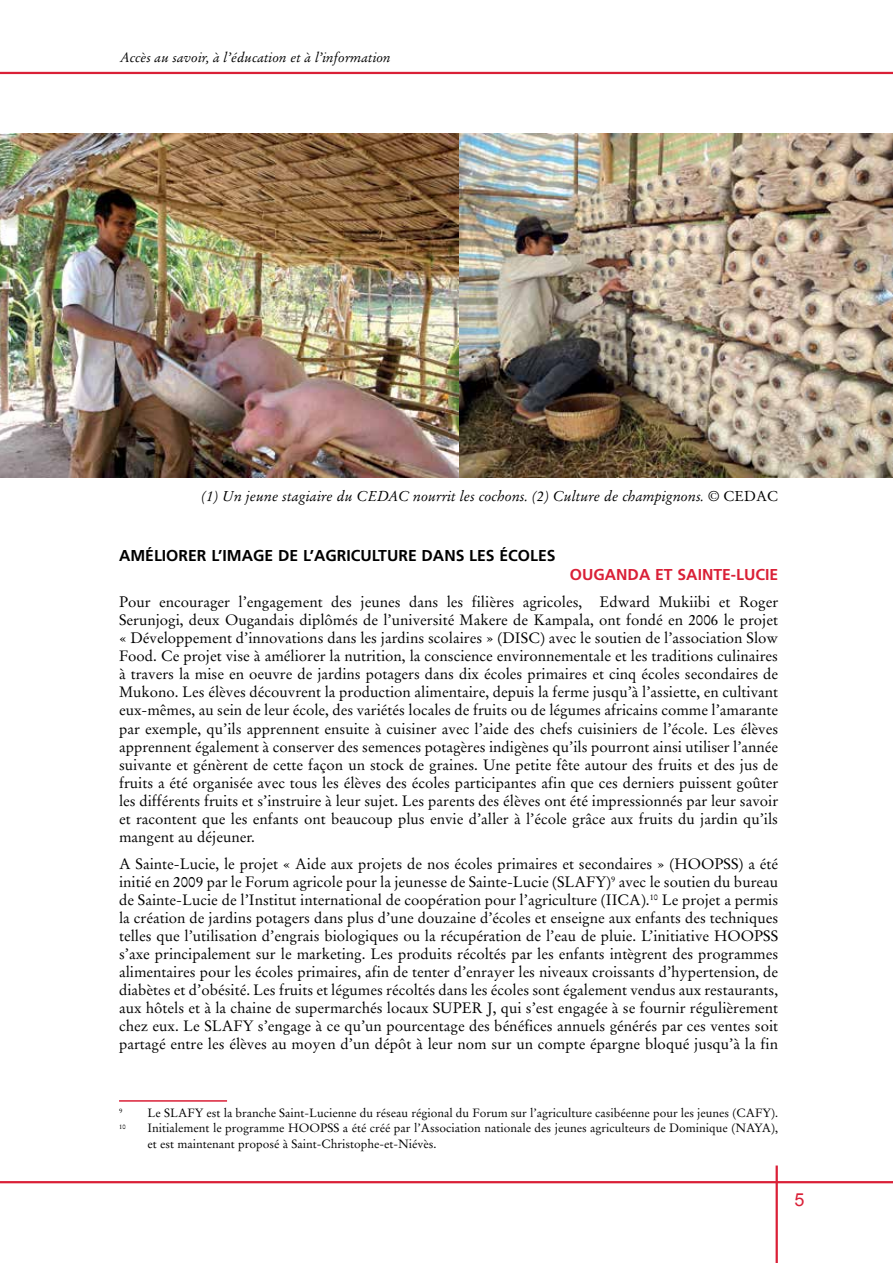
<style>
.page{position:relative;width:893px;height:1263px;background:#fff}
.page>*{position:absolute;margin:0;border:0;box-sizing:border-box;transform-origin:0 0}
.t1{font:18px "Arial";color:#da2037}
.t2{font:700 15.75px "Frutiger LT Std";color:#000}
.t3{font:700 15.75px "Frutiger LT Std";color:#da2037}
.t4{font:15px/18px "Stempel Garamond LT Std";color:#000;text-align:justify}
.t5{font:italic 14.25px "Stempel Garamond LT Std";color:#000}
.t6{font:italic 13.5px "Stempel Garamond LT Std";color:#000}
.t7{font:12px/15.8px "Stempel Garamond LT Std";color:#000}
.t8{font:6.6px "Stempel Garamond LT Std";color:#000}
.s1{font-style:normal}
</style>
<div class="page">
<hr style="left:776px;top:1165px;width:2px;height:98px;background:#da2037">
<hr style="left:0;top:1181px;width:893px;height:2px;background:#da2037">
<hr style="left:0;top:72px;width:893px;height:2px;background:#da2037">
<hr style="left:119px;top:1100px;width:108px;height:2px;background:#da2037">
<img style="left:0;top:133px;width:893px;height:344px">
<p class="t6" style="left:120px;top:50px;width:272px">Accès au savoir, à l’éducation et à l’information</p>
<p class="t5" style="left:202px;top:488px;width:578px">(1) Un jeune stagiaire du CEDAC nourrit les cochons. (2) Culture de champignons. <span class="s1">© CEDAC</span></p>
<p class="t2" style="left:119px;top:546px;width:70px">AMÉLIORER</p>
<p class="t2" style="left:211px;top:546px;width:42px">L’IMAGE</p>
<p class="t2" style="left:278px;top:546px;width:47px">DE L’AGRIC</p>
<p class="t2" style="left:360px;top:546px;width:179px">ULTURE DANS LES ÉCOLES</p>
<p class="t3" style="left:570px;top:566px;width:194px">OUGANDA ET SAINTE-LUCIE</p>
<p class="t4" style="left:119px;top:593px;width:661px">Pour encourager l’engagement des jeunes dans les filières agricoles, Edward Mukiibi et Roger Serunjogi, deux Ougandais diplômés de l’université Makere de Kampala, ont fondé en 2006 le projet « Développement d’innovations dans les jardins scolaires » (DISC) avec le soutien de l’association Slow Food. Ce projet vise à améliorer la nutrition, la conscience environnementale et les traditions culinaires à travers la mise en oeuvre de jardins potagers dans dix écoles primaires et cinq écoles secondaires de Mukono. Les élèves découvrent la production alimentaire, depuis la ferme jusqu’à l’assiette, en cultivant eux-mêmes, au sein de leur école, des variétés locales de fruits ou de légumes africains comme l’amarante par exemple, qu’ils apprennent ensuite à cuisiner avec l’aide des chefs cuisiniers de l’école. Les élèves apprennent également à conserver des semences potagères indigènes qu’ils pourront ainsi utiliser l’année suivante et génèrent de cette façon un stock de graines. Une petite fête autour des fruits et des jus de fruits a été organisée avec tous les élèves des écoles participantes afin que ces derniers puissent goûter les différents fruits et s’instruire à leur sujet. Les parents des élèves ont été impressionnés par leur savoir et racontent que les enfants ont beaucoup plus envie d’aller à l’école grâce aux fruits du jardin qu’ils mangent au déjeuner.</p>
<p class="t4" style="left:119px;top:854px;width:661px">A Sainte-Lucie, le projet « Aide aux projets de nos écoles primaires et secondaires » (HOOPSS) a été initié en 2009 par le Forum agricole pour la jeunesse de Sainte-Lucie (SLAFY)<sup>9</sup> avec le soutien du bureau de Sainte-Lucie de l’Institut international de coopération pour l’agriculture (IICA).<sup>10</sup> Le projet a permis la création de jardins potagers dans plus d’une douzaine d’écoles et enseigne aux enfants des techniques telles que l’utilisation d’engrais biologiques ou la récupération de l’eau de pluie. L’initiative HOOPSS s’axe principalement sur le marketing. Les produits récoltés par les enfants intègrent des programmes alimentaires pour les écoles primaires, afin de tenter d’enrayer les niveaux croissants d’hypertension, de diabètes et d’obésité. Les fruits et légumes récoltés dans les écoles sont également vendus aux restaurants, aux hôtels et à la chaine de supermarchés locaux SUPER J, qui s’est engagée à se fournir régulièrement chez eux. Le SLAFY s’engage à ce qu’un pourcentage des bénéfices annuels générés par ces ventes soit partagé entre les élèves au moyen d’un dépôt à leur nom sur un compte épargne bloqué jusqu’à la fin</p>
<p class="t8" style="left:119px;top:1106px;width:5px">9</p>
<p class="t7" style="left:148px;top:1105px;width:632px">Le SLAFY est la branche Saint-Lucienne du réseau régional du Forum sur l’agriculture casibéenne pour les jeunes (CAFY).</p>
<p class="t8" style="left:119px;top:1122px;width:8px">10</p>
<p class="t7" style="left:148px;top:1120px;width:632px">Initialement le programme HOOPSS a été créé par l’Association nationale des jeunes agriculteurs de Dominique (NAYA), et est maintenant proposé à Saint-Christophe-et-Niévès.</p>
<p class="t1" style="left:794px;top:1188px;width:12px">5</p>
</div>
